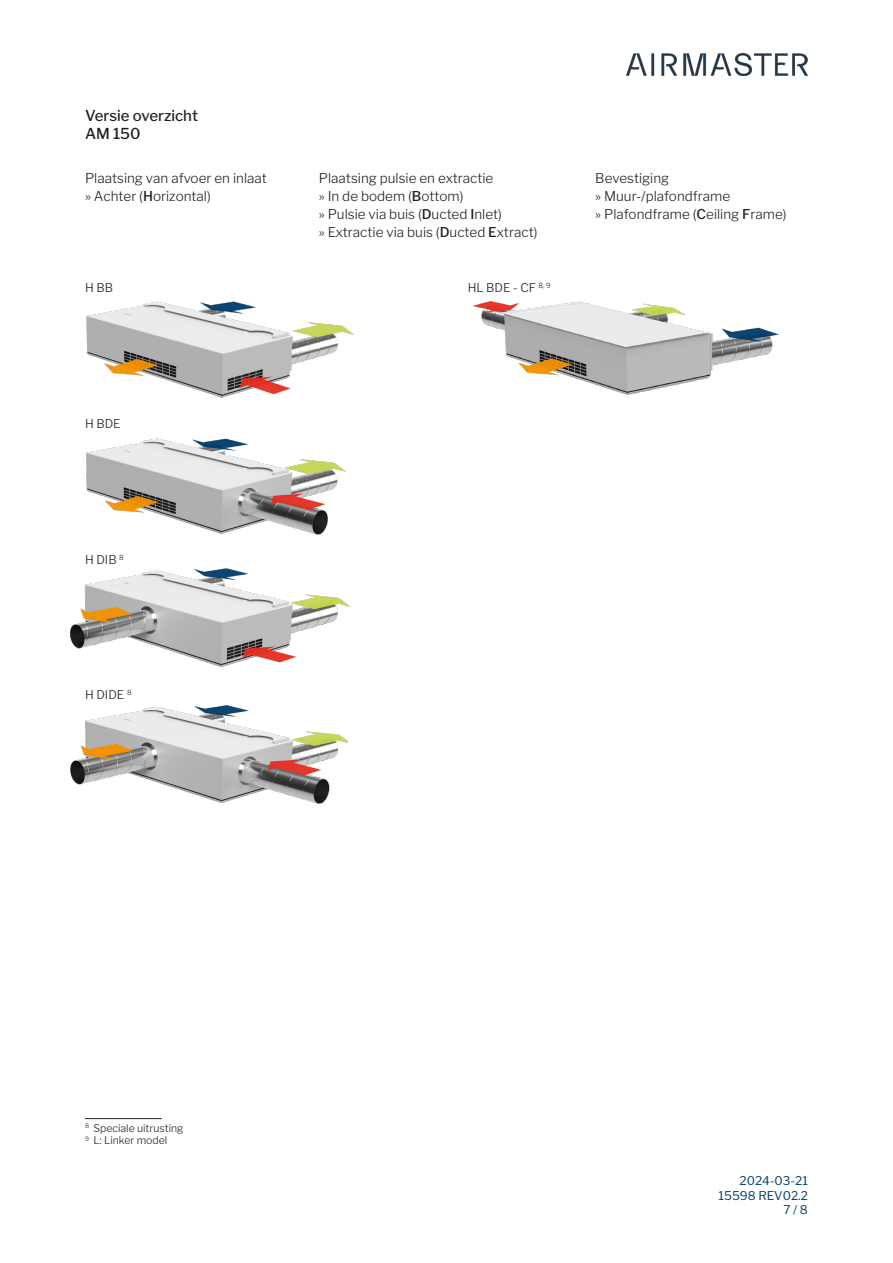
<style>
.page{position:relative;width:893px;height:1263px;background:#fff}
.page>*{position:absolute;margin:0;border:0;box-sizing:border-box;transform-origin:0 0}
.Overskrift{font:500 15px "Libre Franklin";color:#231f20}
.Brødtekst{font:300 13.5px "Libre Franklin";color:#231f20}
.t1{font:300 12px "Libre Franklin";color:#231f20}
.t2{font:12px "Libre Franklin";color:#054269}
.Fodnote{font:300 10.5px "Libre Franklin";color:#231f20}
.s1{font-weight:500}
</style>
<div class="page">
<img style="left:627px;top:53px;width:181px;height:23px">
<img style="left:86px;top:438px;width:260px;height:97px">
<img style="left:70px;top:705px;width:278px;height:99px">
<img style="left:472px;top:301px;width:307px;height:94px">
<img style="left:86px;top:301px;width:268px;height:97px">
<img style="left:70px;top:568px;width:281px;height:99px">
<hr style="left:85px;top:1118px;width:77px;height:1px;background:#231f20">
<p class="Overskrift" style="left:85px;top:106px;width:115px">Versie overzicht</p>
<p class="Overskrift" style="left:85px;top:124px;width:57px">AM 150</p>
<p class="Brødtekst" style="left:85px;top:170px;width:183px">Plaatsing van afvoer en inlaat</p>
<p class="Brødtekst" style="left:85px;top:188px;width:127px">» Achter (<span class="s1">H</span>orizontal)</p>
<p class="t1" style="left:85px;top:281px;width:30px">H BB</p>
<p class="t1" style="left:85px;top:416px;width:37px">H BDE</p>
<p class="t1" style="left:85px;top:552px;width:40px">H DIB <sup>8</sup></p>
<p class="t1" style="left:85px;top:688px;width:48px">H DIDE <sup>8</sup></p>
<p class="Brødtekst" style="left:319px;top:170px;width:176px">Plaatsing pulsie en extractie</p>
<p class="Brødtekst" style="left:319px;top:188px;width:146px">» In de bodem (<span class="s1">B</span>ottom)</p>
<p class="Brødtekst" style="left:319px;top:206px;width:185px">» Pulsie via buis (<span class="s1">D</span>ucted <span class="s1">I</span>nlet)</p>
<p class="Brødtekst" style="left:319px;top:224px;width:220px">» Extractie via buis (<span class="s1">D</span>ucted <span class="s1">E</span>xtract)</p>
<p class="t1" style="left:468px;top:281px;width:84px">HL BDE - CF <sup>8,</sup> <sup>9</sup></p>
<p class="Brødtekst" style="left:595px;top:170px;width:75px">Bevestiging</p>
<p class="Brødtekst" style="left:595px;top:188px;width:136px">» Muur-/plafondframe</p>
<p class="Brødtekst" style="left:595px;top:206px;width:193px">» Plafondframe (<span class="s1">C</span>eiling <span class="s1">F</span>rame)</p>
<p class="Fodnote" style="left:85px;top:1121px;width:100px"><sup>8</sup> Speciale uitrusting</p>
<p class="Fodnote" style="left:85px;top:1134px;width:84px"><sup>9</sup> L: Linker model</p>
<p class="t2" style="left:740px;top:1174px;width:70px">2024-03-21</p>
<p class="t2" style="left:783px;top:1202px;width:26px">7 / 8</p>
<p class="t2" style="left:719px;top:1188px;width:91px">15598 REV02.2</p>
</div>
